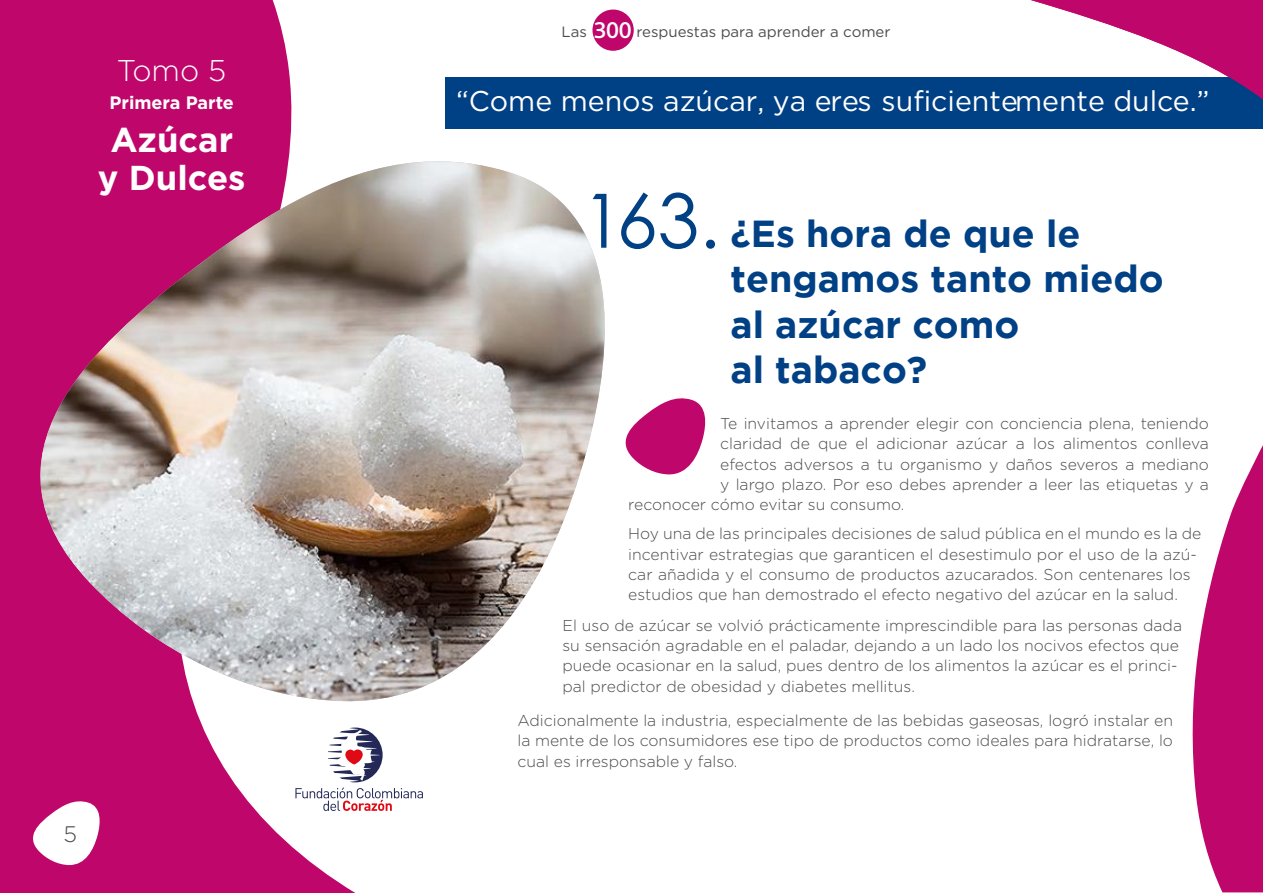
<style>
.page{position:relative;width:1263px;height:893px;background:#fff}
.page>*{position:absolute;margin:0;border:0;box-sizing:border-box;transform-origin:0 0}
.t1{font:75px "Century Gothic";color:#004085}
.t2{font:700 37.5px/45px "Gotham";color:#004085}
.t3{font:700 34.5px/37.5px "Gotham";color:#fff;text-align:center}
.t4{font:300 30px "Gotham";color:#fff}
.t5{font:28.5px "Gotham";color:#fff}
.t6{font:500 24px "Bliss Pro";color:#fff}
.t7{font:300 22.5px "Gotham Rounded";color:#4c4c4c}
.t8{font:700 18px "Gotham";color:#fff}
.t9{font:300 15.75px/20.2px "Gotham Rounded";color:#4c4c4c}
.t10{font:15px "Gotham Rounded";color:#4c4c4c}
</style>
<div class="page">
<svg style="left:0;top:0;width:357px;height:893px;fill:#bf076b"></svg>
<svg style="left:1192px;top:445px;width:71px;height:447px"></svg>
<svg style="left:25px;top:798px;width:77px;height:67px"></svg>
<div style="left:592px;top:10px;width:42px;height:41px;background:#bf076b;border-radius:50%"></div>
<svg style="left:625px;top:398px;width:81px;height:77px"></svg>
<div style="left:445px;top:77px;width:818px;height:51px;background:#004085"></div>
<svg style="left:1031px;top:0;width:232px;height:100px"></svg>
<div style="left:0;top:135px;width:357px;height:569px;background:#bf076b"></div>
<img style="left:38px;top:161px;width:567px;height:543px">
<svg style="left:295px;top:788px;width:128px;height:23px"></svg>
<svg style="left:328px;top:728px;width:55px;height:54px"></svg>
<h3 class="t4" style="left:117px;top:54px;width:111px">Tomo 5</h3>
<p class="t8" style="left:109px;top:92px;width:126px">Primera Parte</p>
<h3 class="t3" style="left:98px;top:120px;width:149px">Azúcar y Dulces</h3>
<h3 class="t7" style="left:64px;top:819px;width:15px">5</h3>
<h3 class="t6" style="left:594px;top:15px;width:40px">300</h3>
<p class="t10" style="left:561px;top:21px;width:27px">Las</p>
<p class="t10" style="left:636px;top:21px;width:256px">respuestas para aprender a comer</p>
<h3 class="t5" style="left:456px;top:85px;width:755px">“Come menos azúcar, ya eres suficientemente dulce.”</h3>
<h1 class="t1" style="left:582px;top:168px;width:139px">163.</h1>
<h2 class="t2" style="left:730px;top:211px;width:435px">¿Es hora de que le tengamos tanto miedo al azúcar como<br>al tabaco?</h2>
<p class="t9" style="left:720px;top:413px;width:490px">Te invitamos a aprender elegir con conciencia plena, teniendo</p>
<p class="t9" style="left:720px;top:433px;width:490px">claridad de que el adicionar azúcar a los alimentos conlleva</p>
<p class="t9" style="left:720px;top:453px;width:490px">efectos adversos a tu organismo y daños severos a mediano</p>
<p class="t9" style="left:720px;top:473px;width:490px">y largo plazo. Por eso debes aprender a leer las etiquetas y a</p>
<p class="t9" style="left:628px;top:494px;width:278px">reconocer cómo evitar su consumo.</p>
<p class="t9" style="left:628px;top:523px;width:575px">Hoy una de las principales decisiones de salud pública en el mundo es la de incentivar estrategias que garanticen el desestimulo por el uso de la azú&shy;car añadida y el consumo de productos azucarados. Son centenares los estudios que han demostrado el efecto negativo del azúcar en la salud.</p>
<p class="t9" style="left:562px;top:614px;width:621px">El uso de azúcar se volvió prácticamente imprescindible para las personas dada su sensación agradable en el paladar, dejando a un lado los nocivos efectos que puede ocasionar en la salud, pues dentro de los alimentos la azúcar es el princi&shy;pal predictor de obesidad y diabetes mellitus.</p>
<p class="t9" style="left:517px;top:710px;width:657px;text-align:justify">Adicionalmente la industria, especialmente de las bebidas gaseosas, logró instalar en la mente de los consumidores ese tipo de productos como ideales para hidratarse, lo cual es irresponsable y falso.</p>
</div>
